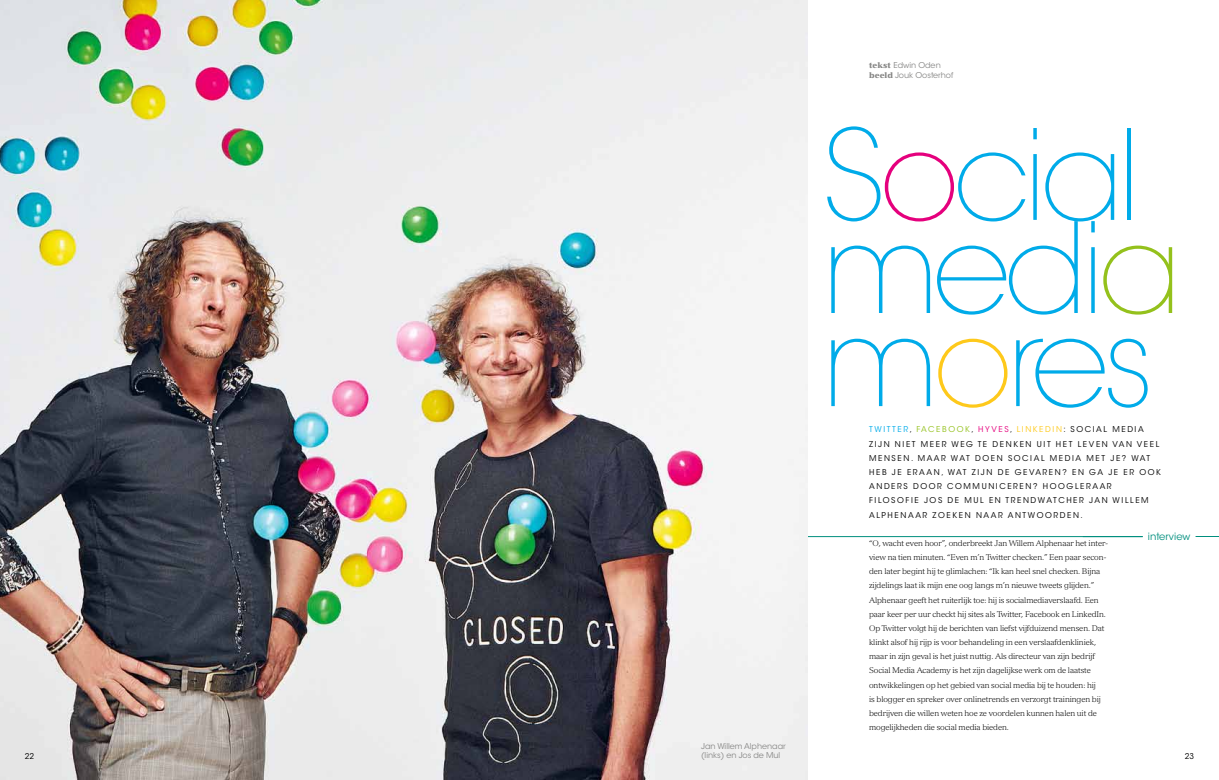
<style>
.page{position:relative;width:1219px;height:780px;background:#fff}
.page>*{position:absolute;margin:0;border:0;box-sizing:border-box;transform-origin:0 0}
.t1{font:200 124.1px/93.1px "ITC Avant Garde Std";letter-spacing:-.05em;color:#00abe9}
.t2{font:10px "ITC Avant Garde Std";color:#008f7e}
.t3{font:300 8px/14.2px "Versailles LT Std";letter-spacing:-.015em;color:#000}
.t4{font:8px/14.2px "ITC Avant Garde Std";letter-spacing:.2em;color:#000}
.t5{font:8px/9.6px "ITC Avant Garde Std";color:#878786}
.s1{font-family:"Versailles LT Std";font-weight:900}
.s2{color:#e5007d}
.s3{color:#94c11c}
.s4{color:#fec91b}
.s5{color:#00abe9}
</style>
<div class="page">
<hr style="left:76px;top:536px;width:1067px;height:1px;background:#008f7e">
<img style="left:0;top:0;width:807px;height:780px">
<svg style="left:1195px;top:536px;width:24px;height:1px"></svg>
<p class="t5" style="left:869px;top:61px;width:86px"><span class="s1">tekst</span> EDWIN ODEN <span class="s1">beeld</span> JOUK OOSTERHOF</p>
<h1 class="t1" style="left:822px;top:132px;width:362px">S<span class="s2">o</span>cial medi<span class="s3">a </span>m<span class="s4">o</span>res</h1>
<p class="t4" style="left:869px;top:422px;width:293px"><span class="s5">TWITT ER</span>, <span class="s3">FACEBOOK</span>, <span class="s2">HYVES</span>, <span class="s4">LINKEDI N</span>: SOCIAL MEDIA ZIJN NIET MEER WEG T E DENKEN UIT HET L EVEN VAN VEEL MENSEN. M AAR WAT DOEN SOCIAL MEDIA MET JE? WAT<br>H EB JE ERAAN, WAT ZIJN DE GEVAREN? E N GA JE ER OOK ANDERS DOOR COMMUNICEREN? HOOGL ERAAR<br>FIL OSOF IE JOS DE MUL EN T RENDWATCH ER JAN WILL EM ALPH ENAAR ZOEKEN NAAR ANT WOORDEN.</p>
<p class="t3" style="left:869px;top:536px;width:240px">“O, wacht even hoor”, onderbreekt Jan Willem Alphenaar het inter&shy;view na tien minuten. “Even m’n Twitter checken.” Een paar secon&shy;den later begint hij te glimlachen: “Ik kan heel snel checken. Bijna zijdelings laat ik mijn ene oog langs m’n nieuwe tweets glijden.” Alphenaar geeft het ruiterlijk toe: hij is socialmediaverslaafd. Een paar keer per uur checkt hij sites als Twitter, Facebook en LinkedIn.<br>Op Twitter volgt hij de berichten van liefst vijfduizend mensen. Dat klinkt alsof hij rijp is voor behandeling in een verslaafdenkliniek, maar in zijn geval is het juist nuttig. Als directeur van zijn bedrijf Social Media Academy is het zijn dagelijkse werk om de laatste ontwikkelingen op het gebied van social media bij te houden: hij<br>is blogger en spreker over onlinetrends en verzorgt trainingen bij bedrijven die willen weten hoe ze voordelen kunnen halen uit de mogelijkheden die social media bieden.</p>
<p class="t2" style="left:1148px;top:530px;width:44px">INTERVIEW</p>
<p class="t5" style="left:701px;top:741px;width:86px">JAN WILLEM ALPHENAAR</p>
<p class="t4" style="left:25px;top:748px;width:11px">22</p>
<p class="t5" style="left:701px;top:750px;width:81px">(LINKS) EN JOS DE MUL</p>
<p class="t4" style="left:1185px;top:748px;width:11px">23</p>
</div>
